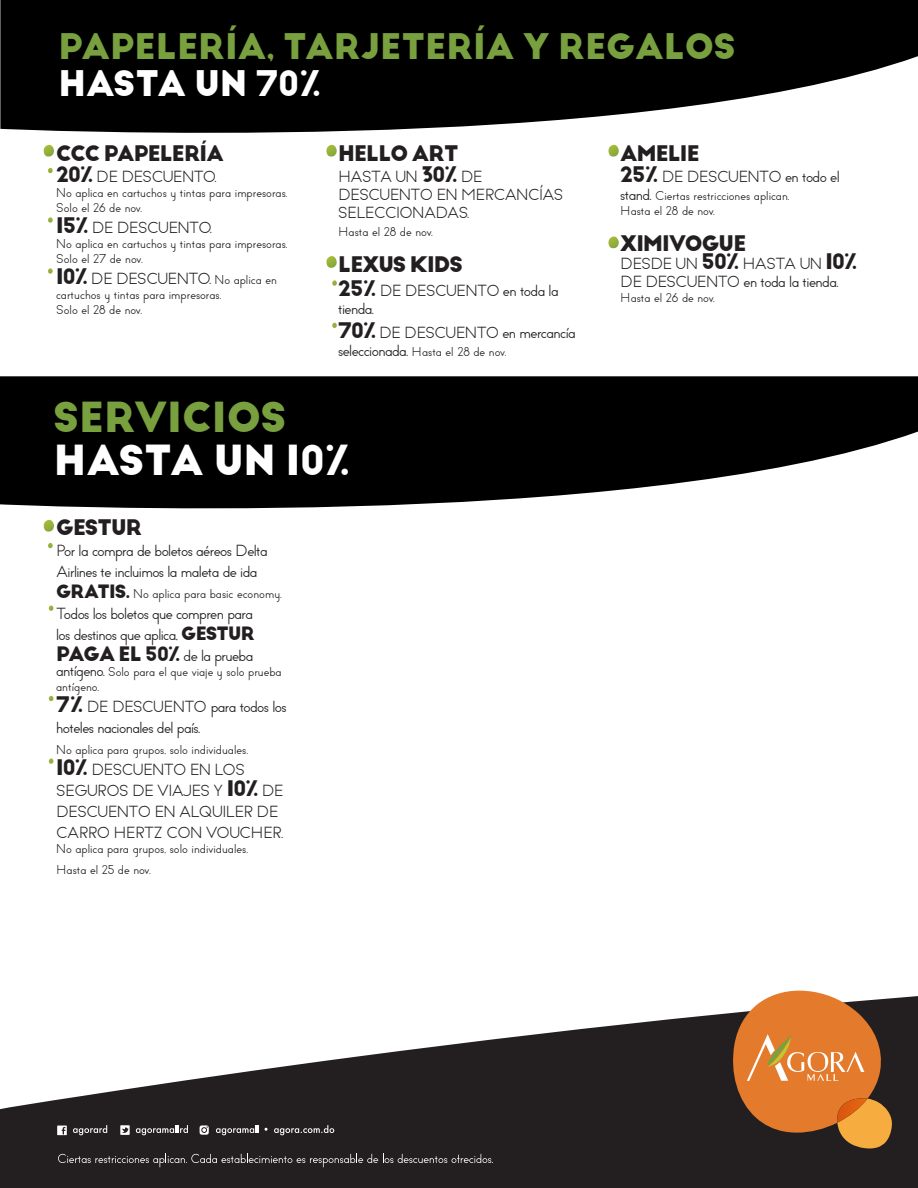
<style>
.page{position:relative;width:918px;height:1188px;background:#fff}
.page>*{position:absolute;margin:0;border:0;box-sizing:border-box;transform-origin:0 0}
.t1{font:700 40.5px "Big John PRO";color:#fff}
.t2{font:700 40.5px "Big John PRO";color:#79a03e}
.t3{font:700 34.5px "Big John PRO";color:#79a03e}
.t4{font:700 34.5px "Big John PRO";color:#fff}
.t5{font:700 21px "Big John PRO";letter-spacing:-.04em;color:#231f20}
.t6{font:15px/21px "Big John PRO";letter-spacing:-.04em;color:#231f20}
.t7{font:12px/15px "Big John PRO";color:#231f20}
.s1{font-weight:700;font-size:21px}
.s2{font-size:12px}
.s3{font-size:15px}
.s4{font-weight:700;font-size:18px}
.s5{font-weight:700;font-size:19.5px}
</style>
<div class="page">
<svg style="left:0;top:990px;width:918px;height:198px;fill:#231f20"></svg>
<svg style="left:73px;top:1125px;width:34px;height:10px"></svg>
<svg style="left:57px;top:1126px;width:10px;height:9px"></svg>
<svg style="left:136px;top:1125px;width:52px;height:10px"></svg>
<svg style="left:120px;top:1125px;width:10px;height:10px"></svg>
<svg style="left:216px;top:1125px;width:43px;height:10px"></svg>
<svg style="left:274px;top:1125px;width:60px;height:10px"></svg>
<svg style="left:200px;top:1125px;width:9px;height:10px"></svg>
<svg style="left:58px;top:1154px;width:435px;height:13px;background:#3f3c3d"></svg>
<svg style="left:730px;top:991px;width:154px;height:147px;background:#c77b3e"></svg>
<img style="left:837px;top:1098px;width:31px;height:25px">
<svg style="left:0;top:0;width:918px;height:157px;fill:#000"></svg>
<svg style="left:0;top:376px;width:918px;height:152px;fill:#000"></svg>
<svg style="left:44px;top:145px;width:5px;height:11px"></svg>
<svg style="left:326px;top:145px;width:11px;height:12px"></svg>
<svg style="left:608px;top:145px;width:9px;height:12px"></svg>
<svg style="left:608px;top:237px;width:7px;height:11px"></svg>
<svg style="left:326px;top:256px;width:11px;height:12px"></svg>
<svg style="left:48px;top:168px;width:5px;height:5px"></svg>
<svg style="left:48px;top:217px;width:5px;height:6px"></svg>
<svg style="left:48px;top:268px;width:5px;height:6px"></svg>
<svg style="left:332px;top:280px;width:5px;height:6px"></svg>
<svg style="left:332px;top:323px;width:5px;height:5px"></svg>
<svg style="left:44px;top:520px;width:10px;height:12px"></svg>
<svg style="left:48px;top:543px;width:5px;height:5px"></svg>
<svg style="left:48px;top:606px;width:5px;height:5px"></svg>
<svg style="left:48px;top:696px;width:5px;height:5px"></svg>
<svg style="left:48px;top:758px;width:5px;height:6px"></svg>
<p class="t3" style="left:58px;top:26px;width:679px">PAPELERÍA, TARJETERÍA Y REGALOS</p>
<p class="t4" style="left:58px;top:62px;width:264px">HASTA UN 70%</p>
<p class="t5" style="left:56px;top:140px;width:169px">CCC PAPELERÍA</p>
<p class="t6" style="left:56px;top:166px;width:162px"><span class="s1">20%</span> DE DESCUENTO.</p>
<p class="t7" style="left:56px;top:185px;width:233px">No aplica en cartuchos y tintas para impresoras.</p>
<p class="t7" style="left:56px;top:200px;width:88px">Solo el 26 de nov.</p>
<p class="t6" style="left:56px;top:217px;width:157px"><span class="s1">15%</span> DE DESCUENTO.</p>
<p class="t7" style="left:56px;top:236px;width:233px">No aplica en cartuchos y tintas para impresoras.</p>
<p class="t7" style="left:56px;top:251px;width:88px">Solo el 27 de nov.</p>
<p class="t6" style="left:56px;top:268px;width:222px"><span class="s1">10%</span> DE DESCUENTO. <span class="s2">No aplica en</span></p>
<p class="t7" style="left:56px;top:287px;width:167px">cartuchos y tintas para impresoras.</p>
<p class="t7" style="left:56px;top:302px;width:88px">Solo el 28 de nov.</p>
<p class="t5" style="left:338px;top:140px;width:122px">HELLO ART</p>
<p class="t6" style="left:338px;top:168px;width:227px;line-height:18px">HASTA UN <span class="s1">30%</span> DE<br>DESCUENTO EN MERCANCÍAS<br>SELECCIONADAS.</p>
<p class="t7" style="left:338px;top:224px;width:96px">Hasta el 28 de nov.</p>
<p class="t5" style="left:338px;top:251px;width:126px">LEXUS KIDS</p>
<p class="t6" style="left:338px;top:282px;width:222px;line-height:18px"><span class="s1">25%</span> DE DESCUENTO en toda la tienda.</p>
<p class="t6" style="left:338px;top:322px;width:239px"><span class="s1">70%</span> DE DESCUENTO en mercancía</p>
<p class="t7" style="left:338px;top:344px;width:170px"><span class="s3">seleccionada.</span> Hasta el 28 de nov.</p>
<p class="t2" style="left:54px;top:393px;width:234px">SERVICIOS</p>
<p class="t1" style="left:54px;top:435px;width:298px">HASTA UN 10%</p>
<p class="t5" style="left:56px;top:514px;width:87px">GESTUR</p>
<p class="t6" style="left:56px;top:540px;width:213px">Por la compra de boletos aéreos Delta<br>Airlines te incluimos la maleta de ida</p>
<p class="t7" style="left:56px;top:586px;width:227px"><span class="s4">GRATIS.</span> No aplica para basic economy.</p>
<p class="t6" style="left:56px;top:603px;width:200px">Todos los boletos que compren para los destinos que aplica, <span class="s4">GESTUR<br></span><span class="s5">PAGA EL 50%</span> de la prueba</p>
<p class="t7" style="left:56px;top:664px;width:227px"><span class="s3">antígeno.</span> Solo para el que viaje y solo prueba antígeno.</p>
<p class="t6" style="left:56px;top:696px;width:232px"><span class="s1">7%</span> DE DESCUENTO para todos los hoteles nacionales del país.</p>
<p class="t7" style="left:56px;top:742px;width:193px">No aplica para grupos, solo individuales.</p>
<p class="t6" style="left:56px;top:759px;width:229px"><span class="s1">10%</span> DESCUENTO EN LOS<br>SEGUROS DE VIAJES Y <span class="s1">10%</span> DE<br>DESCUENTO EN ALQUILER DE<br>CARRO HERTZ CON VOUCHER.</p>
<p class="t7" style="left:56px;top:841px;width:193px">No aplica para grupos, solo individuales.</p>
<p class="t7" style="left:56px;top:862px;width:96px">Hasta el 25 de nov.</p>
<p class="t5" style="left:620px;top:140px;width:81px">AMELIE</p>
<p class="t6" style="left:620px;top:166px;width:221px"><span class="s1">25%</span> DE DESCUENTO en todo el</p>
<p class="t7" style="left:620px;top:188px;width:171px"><span class="s3">stand.</span> Ciertas restricciones aplican.</p>
<p class="t7" style="left:620px;top:203px;width:96px">Hasta el 28 de nov.</p>
<p class="t5" style="left:620px;top:230px;width:128px">XIMIVOGUE</p>
<p class="t6" style="left:620px;top:255px;width:239px;line-height:18px">DESDE UN <span class="s1">50%</span> HASTA UN <span class="s1">10%<br></span>DE DESCUENTO en toda la tienda.</p>
<p class="t7" style="left:620px;top:290px;width:96px">Hasta el 26 de nov.</p>
</div>
